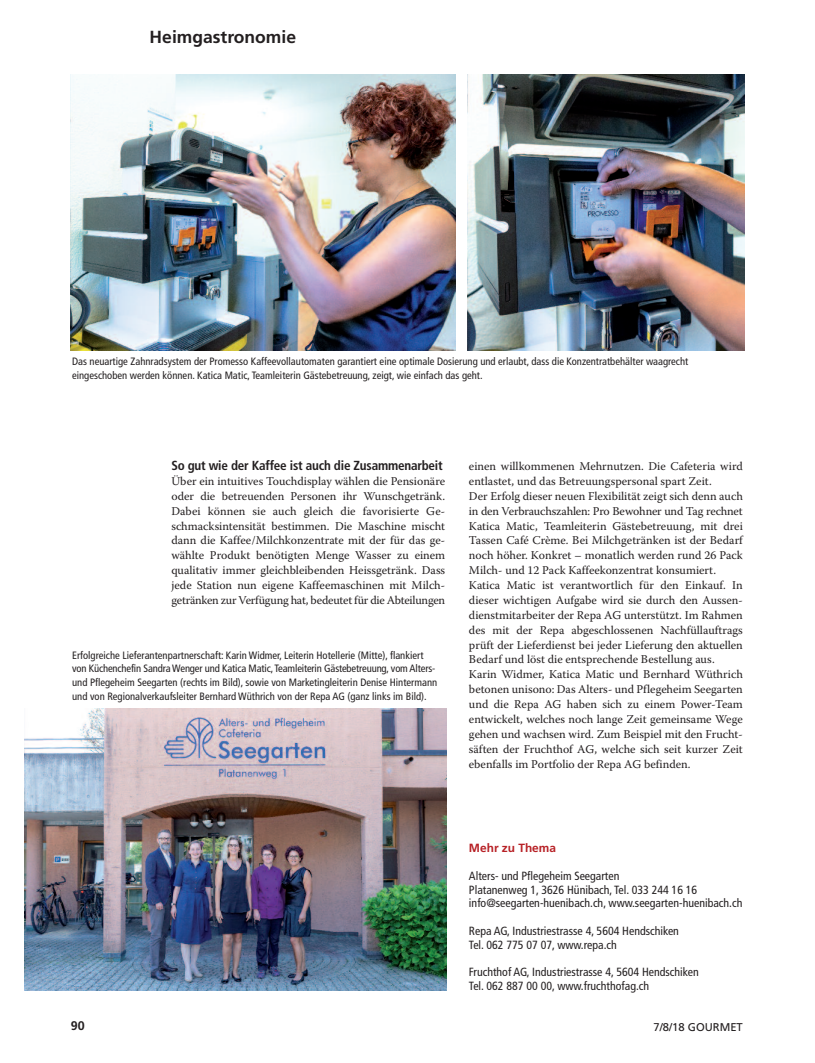
<style>
.page{position:relative;width:815px;height:1063px;background:#fff}
.page>*{position:absolute;margin:0;border:0;box-sizing:border-box;transform-origin:0 0}
.t1{font:700 17.5px "Frutiger";color:#231f20}
.t2{font:700 condensed 13.12px "Frutiger";letter-spacing:-.015em;color:#231f20}
.t3{font:700 12.5px "Frutiger";color:#231f20}
.t4{font:11.88px/14.9px "Warnock Pro";color:#231f20;text-align:justify}
.t5{font:condensed 11.88px/13.8px "Frutiger";color:#231f20}
.t6{font:700 11.88px "Frutiger";color:#b72025}
.t7{font:11.25px "Frutiger";color:#231f20}
.t8{font:condensed 10.62px/13.8px "Frutiger";color:#231f20}
</style>
<div class="page">
<img style="left:71px;top:74px;width:384px;height:276px">
<img style="left:468px;top:74px;width:276px;height:277px">
<img style="left:24px;top:709px;width:422px;height:281px">
<h1 class="t1" style="left:150px;top:30px;width:148px">Heimgastronomie</h1>
<p class="t8" style="left:72px;top:355px;width:618px">Das neuartige Zahnradsystem der Promesso Kaffeevollautomaten garantiert eine optimale Dosierung und erlaubt, dass die Konzentratbehälter waagrecht eingeschoben werden können. Katica Matic, Teamleiterin Gästebetreuung, zeigt, wie einfach das geht.</p>
<p class="t2" style="left:171px;top:460px;width:273px">So gut wie der Kaffee ist auch die Zusammenarbeit</p>
<p class="t4" style="left:171px;top:475px;width:275px">Über ein intuitives Touchdisplay wählen die Pensionäre oder die betreuenden Personen ihr Wunschgetränk.<br>Dabei können sie auch gleich die favorisierte Ge&shy;schmacksintensität bestimmen. Die Maschine mischt dann die Kaffee/Milchkonzentrate mit der für das ge&shy;wählte Produkt benötigten Menge Wasser zu einem qualitativ immer gleichbleibenden Heissgetränk. Dass jede Station nun eigene Kaffeemaschinen mit Milch&shy;getränken zur Verfügung hat, bedeutet für die Abteilungen</p>
<p class="t8" style="left:72px;top:649px;width:367px">Erfolgreiche Lieferantenpartnerschaft: Karin Widmer, Leiterin Hotellerie (Mitte), flankiert von Küchenchefin Sandra Wenger und Katica Matic, Teamleiterin Gästebetreuung, vom Alters&shy;und Pflegeheim Seegarten (rechts im Bild), sowie von Marketingleiterin Denise Hintermann und von Regionalverkaufsleiter Bernhard Wüthrich von der Repa AG (ganz links im Bild).</p>
<p class="t4" style="left:469px;top:460px;width:275px;text-align:left">einen willkommenen Mehrnutzen. Die Cafeteria wird entlastet, und das Betreuungspersonal spart Zeit.<br>Der Erfolg dieser neuen Flexibilität zeigt sich denn auch in den Verbrauchszahlen: Pro Bewohner und Tag rechnet Katica Matic, Teamleiterin Gästebetreuung, mit drei Tassen Café Crème. Bei Milchgetränken ist der Bedarf noch höher. Konkret – monatlich werden rund 26 Pack Milch- und 12 Pack Kaffeekonzentrat konsumiert.<br>Katica Matic ist verantwortlich für den Einkauf. In dieser wichtigen Aufgabe wird sie durch den Aussen&shy;dienstmitarbeiter der Repa AG unterstützt. Im Rahmen des mit der Repa abgeschlossenen Nachfüllauftrags prüft der Lieferdienst bei jeder Lieferung den aktuellen Bedarf und löst die entsprechende Bestellung aus.<br>Karin Widmer, Katica Matic und Bernhard Wüthrich betonen unisono: Das Alters- und Pflegeheim Seegarten und die Repa AG haben sich zu einem Power-Team entwickelt, welches noch lange Zeit gemeinsame Wege gehen und wachsen wird. Zum Beispiel mit den Frucht&shy;säften der Fruchthof AG, welche sich seit kurzer Zeit ebenfalls im Portfolio der Repa AG befinden.</p>
<p class="t3" style="left:71px;top:1021px;width:15px">90</p>
<p class="t6" style="left:469px;top:844px;width:89px">Mehr zu Thema</p>
<p class="t5" style="left:469px;top:870px;width:275px">Alters- und Pflegeheim Seegarten<br>Platanenweg 1, 3626 Hünibach, Tel. 033 244 16 16 info@seegarten-huenibach.ch, www.seegarten-huenibach.ch</p>
<p class="t5" style="left:469px;top:925px;width:212px">Repa AG, Industriestrasse 4, 5604 Hendschiken<br>Tel. 062 775 07 07, www.repa.ch</p>
<p class="t5" style="left:469px;top:966px;width:231px">Fruchthof AG, Industriestrasse 4, 5604 Hendschiken<br>Tel. 062 887 00 00, www.fruchthofag.ch</p>
<p class="t7" style="left:653px;top:1022px;width:91px">7/8/18 GOURMET</p>
</div>
